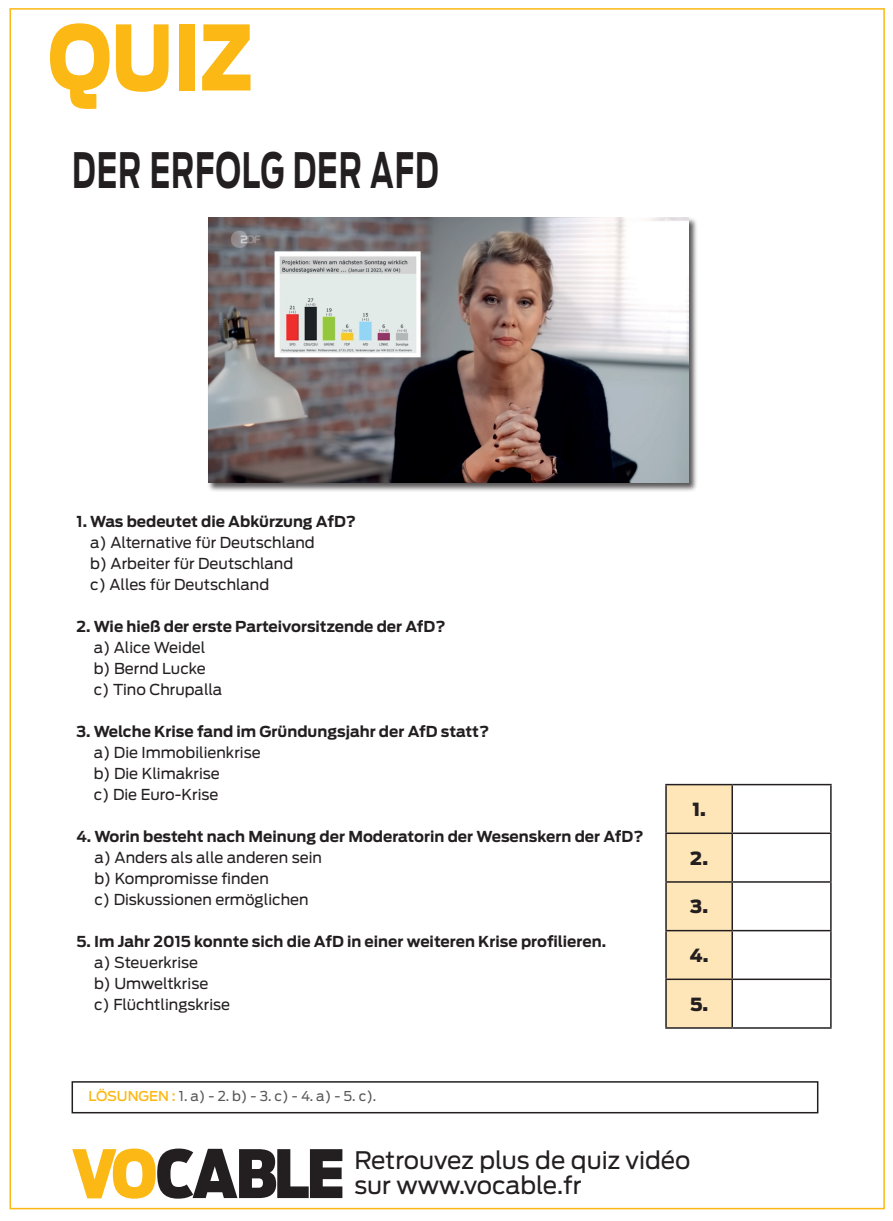
<style>
.page{position:relative;width:893px;height:1221px;background:#fff}
.page>*{position:absolute;margin:0;border:0;box-sizing:border-box;transform-origin:0 0}
.t1{font:900 89.1px "Antenna";color:#fcb814;scale:.83 1}
.t2{font:700 48.45px "Antenna";letter-spacing:.03em;color:#231f20;scale:.62 1}
.t3{font:24px/25.5px "Antenna";color:#231f20}
.t4{font:900 18px "Antenna";color:#231f20}
.t5{font:15px/21px "Antenna";color:#231f20}
.t6{font:700 15px "Antenna";color:#231f20}
.t7{font:13.5px "Antenna";color:#57585a}
.s1{font-weight:500;color:#fcb814}
</style>
<div class="page">
<div style="left:72px;top:1081px;width:746px;height:32px;border:2px solid #231f20"></div>
<div style="left:207px;top:217px;width:491px;height:275px;background:#231f20;opacity:.75"></div>
<img style="left:208px;top:218px;width:481px;height:265px">
<svg style="left:72px;top:1148px;width:270px;height:50px"></svg>
<div style="left:667px;top:785px;width:64px;height:242px;background:#fee6b9"></div>
<hr style="left:665px;top:783px;width:67px;height:2px;background:#231f20">
<hr style="left:665px;top:785px;width:2px;height:47px;background:#231f20">
<hr style="left:732px;top:783px;width:100px;height:2px;background:#231f20">
<hr style="left:731px;top:785px;width:2px;height:47px;background:#231f20">
<hr style="left:830px;top:785px;width:2px;height:47px;background:#231f20">
<hr style="left:665px;top:832px;width:67px;height:2px;background:#231f20">
<hr style="left:665px;top:834px;width:2px;height:47px;background:#231f20">
<hr style="left:732px;top:832px;width:100px;height:2px;background:#231f20">
<hr style="left:731px;top:834px;width:2px;height:47px;background:#231f20">
<hr style="left:830px;top:834px;width:2px;height:47px;background:#231f20">
<hr style="left:665px;top:881px;width:67px;height:1px;background:#231f20">
<hr style="left:665px;top:882px;width:2px;height:47px;background:#231f20">
<hr style="left:732px;top:881px;width:100px;height:1px;background:#231f20">
<hr style="left:731px;top:882px;width:2px;height:47px;background:#231f20">
<hr style="left:830px;top:882px;width:2px;height:47px;background:#231f20">
<hr style="left:665px;top:929px;width:67px;height:2px;background:#231f20">
<hr style="left:665px;top:931px;width:2px;height:47px;background:#231f20">
<hr style="left:732px;top:929px;width:100px;height:2px;background:#231f20">
<hr style="left:731px;top:931px;width:2px;height:47px;background:#231f20">
<hr style="left:830px;top:931px;width:2px;height:47px;background:#231f20">
<hr style="left:665px;top:978px;width:67px;height:2px;background:#231f20">
<hr style="left:665px;top:980px;width:2px;height:47px;background:#231f20">
<hr style="left:732px;top:978px;width:100px;height:2px;background:#231f20">
<hr style="left:731px;top:980px;width:2px;height:47px;background:#231f20">
<hr style="left:830px;top:980px;width:2px;height:47px;background:#231f20">
<hr style="left:665px;top:1027px;width:67px;height:1px;background:#231f20">
<hr style="left:732px;top:1027px;width:100px;height:1px;background:#231f20">
<h1 class="t1" style="left:48px;top:5px;width:248px">QUIZ</h1>
<h2 class="t2" style="left:72px;top:141px;width:593px">DER ERFOLG DER AFD</h2>
<p class="t6" style="left:77px;top:512px;width:281px">1. Was bedeutet die Abkürzung AfD?</p>
<p class="t5" style="left:90px;top:532px;width:226px">a) Alternative für Deutschland b) Arbeiter für Deutschland<br>c) Alles für Deutschland</p>
<p class="t6" style="left:77px;top:617px;width:371px">2. Wie hieß der erste Parteivorsitzende der AfD?</p>
<p class="t5" style="left:94px;top:637px;width:130px">a) Alice Weidel b) Bernd Lucke c) Tino Chrupalla</p>
<p class="t6" style="left:77px;top:722px;width:414px">3. Welche Krise fand im Gründungsjahr der AfD statt?</p>
<p class="t5" style="left:94px;top:742px;width:168px">a) Die Immobilienkrise b) Die Klimakrise<br>c) Die Euro-Krise</p>
<p class="t6" style="left:77px;top:827px;width:568px">4. Worin besteht nach Meinung der Moderatorin der Wesenskern der AfD?</p>
<p class="t5" style="left:94px;top:847px;width:229px">a) Anders als alle anderen sein b) Kompromisse finden<br>c) Diskussionen ermöglichen</p>
<p class="t6" style="left:77px;top:932px;width:531px">5. Im Jahr 2015 konnte sich die AfD in einer weiteren Krise profilieren.</p>
<p class="t5" style="left:94px;top:952px;width:138px">a) Steuerkrise<br>b) Umweltkrise<br>c) Flüchtlingskrise</p>
<p class="t7" style="left:89px;top:1087px;width:289px"><span class="s1">LÖSUNGEN :</span> 1. a) - 2. b) - 3. c) - 4. a) - 5. c).</p>
<p class="t4" style="left:692px;top:798px;width:15px">1.</p>
<p class="t4" style="left:690px;top:847px;width:19px">2.</p>
<p class="t4" style="left:690px;top:896px;width:19px">3.</p>
<p class="t4" style="left:690px;top:944px;width:20px">4.</p>
<p class="t4" style="left:690px;top:993px;width:20px">5.</p>
<h3 class="t3" style="left:354px;top:1147px;width:338px">Retrouvez plus de quiz vidéo sur www.vocable.fr</h3>
</div>
